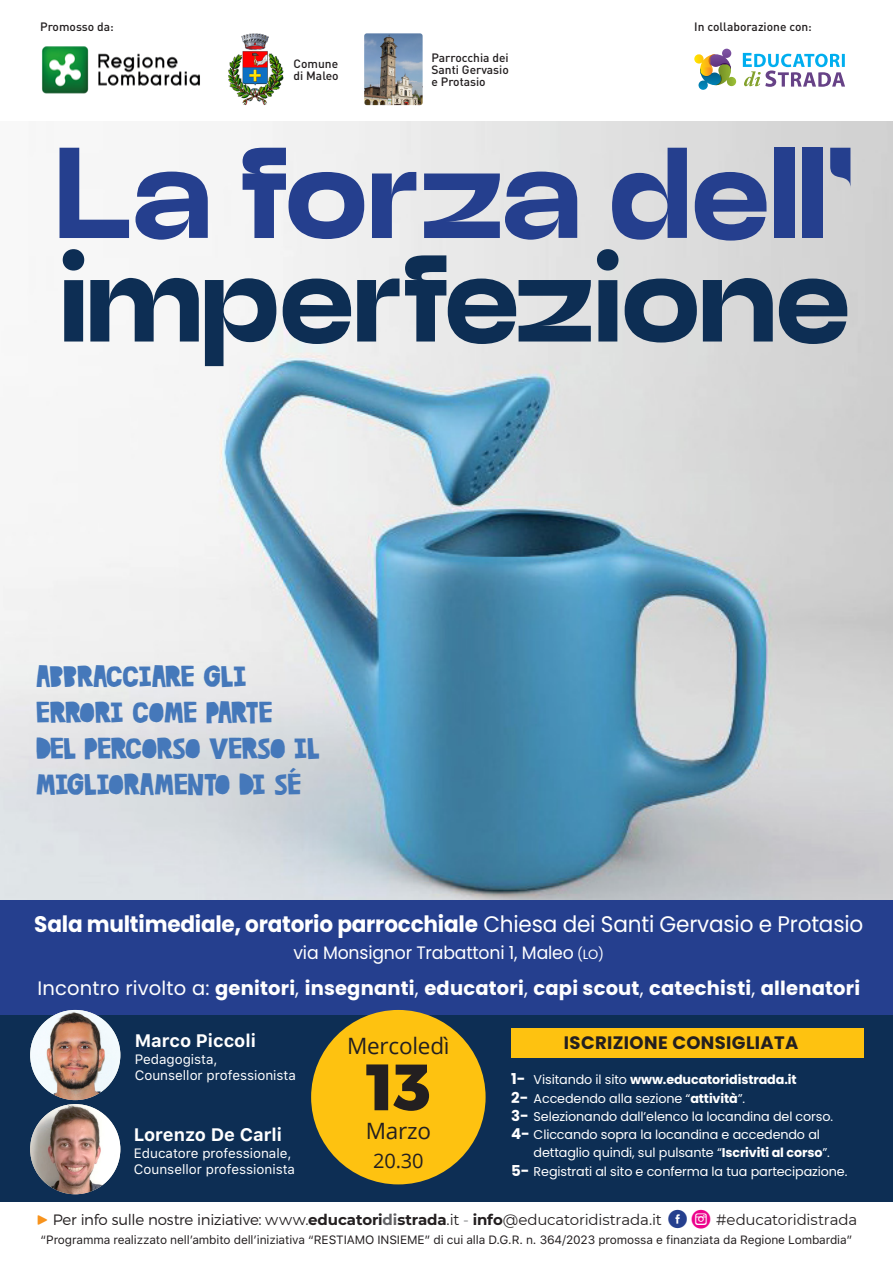
<style>
.page{position:relative;width:893px;height:1263px;background:#fff}
.page>*{position:absolute;margin:0;border:0;box-sizing:border-box;transform-origin:0 0}
.t1{font:900 129px "Neue Power";letter-spacing:.01em;color:#253f8e}
.t2{font:900 123px "Neue Power";color:#0d2e54}
.t3{font:800 65.4px "Montserrat";color:#231f20}
.t4{font:30px "DK Cut Along";letter-spacing:-.01em;color:#4578ba}
.t5{font:700 22.5px "Poppins";letter-spacing:-.01em;color:#fff;scale:.96 1}
.t6{font:22.5px "Open Sans";letter-spacing:-.01em;color:#231f20}
.t7{font:20.1px "Open Sans";color:#231f20}
.t8{font:700 19.5px "Poppins";letter-spacing:.01em;color:#fff}
.t9{font:18px "Poppins";letter-spacing:-.01em;color:#fff;scale:.96 1}
.t10{font:700 18px "SF Pro Text";color:#fff}
.t11{font:700 18px "Poppins";letter-spacing:.02em;color:#231f20}
.t12{font:15px "Montserrat";letter-spacing:-.01em;color:#231f20}
.t13{font:13.5px "SF Pro Text";color:#fff}
.t14{font:12.75px "Poppins";letter-spacing:-.01em;color:#fff}
.t15{font:700 12.75px "Poppins";letter-spacing:-.01em;color:#fff}
.t16{font:12px "SF Pro Text";letter-spacing:-.01em;color:#231f20}
.t17{font:500 12px/12px "DIN Pro";color:#231f20}
.s1{font-weight:400}
.s2{font-size:13.5px}
.s3{font-size:15px}
.s4{font-weight:700;font-size:15px}
.s5{font-weight:700}
.s6{font-family:"SF Compact Text";font-weight:700;color:#f7931d}
.s7{font-weight:300}
.s8{font-weight:700;color:#636366}
.s9{color:#808285}
.s10{font-family:"socialtype";font-size:28.5px;color:#253f8e}
.s11{font-family:"socialtype";font-size:28.5px;color:#ed028c}
</style>
<div class="page">
<img style="left:0;top:121px;width:893px;height:779px">
<div style="left:0;top:900px;width:893px;height:197px;background:#253f8e"></div>
<div style="left:0;top:1015px;width:893px;height:186px;background:#0d2e54"></div>
<div style="left:511px;top:1028px;width:353px;height:29px;background:#fec210"></div>
<svg style="left:694px;top:49px;width:42px;height:41px"></svg>
<svg style="left:743px;top:53px;width:102px;height:34px"></svg>
<img style="left:30px;top:1104px;width:90px;height:90px;border-radius:45px">
<img style="left:30px;top:1010px;width:90px;height:90px;border-radius:45px">
<img style="left:42px;top:46px;width:158px;height:48px">
<img style="left:228px;top:33px;width:56px;height:72px">
<img style="left:364px;top:33px;width:59px;height:72px">
<div style="left:311px;top:1010px;width:175px;height:174px;background:#fec210;border-radius:50%"></div>
<p class="t17" style="left:40px;top:20px;width:75px">Promosso da:</p>
<p class="t17" style="left:694px;top:20px;width:119px">In collaborazione con:</p>
<p class="t17" style="left:294px;top:57px;width:46px">Comune</p>
<p class="t17" style="left:294px;top:69px;width:47px">di Maleo</p>
<p class="t17" style="left:431px;top:51px;width:79px">Parrocchia dei<br>Santi Gervasio</p>
<p class="t17" style="left:431px;top:75px;width:56px">e Protasio</p>
<p class="t1" style="left:56px;top:128px;width:799px">La forza dell'</p>
<p class="t2" style="left:60px;top:236px;width:792px">imperfezione</p>
<p class="t4" style="left:36px;top:658px;width:212px">ABBRACCIARE GLI</p>
<p class="t4" style="left:36px;top:694px;width:238px">ERRORI COME PARTE</p>
<p class="t4" style="left:36px;top:730px;width:285px">DEL PERCORSO VERSO IL</p>
<p class="t4" style="left:36px;top:766px;width:266px">MIGLIORAMENTO DI SÉ</p>
<p class="t5" style="left:34px;top:911px;width:865px">Sala multimediale, oratorio parrocchiale <span class="s1">Chiesa dei Santi Gervasio e Protasio</span></p>
<p class="t9" style="left:293px;top:942px;width:325px">via Monsignor Trabattoni 1, Maleo <span class="s2">(LO)</span></p>
<p class="t8" style="left:37px;top:977px;width:824px"><span class="s1">Incontro rivolto a:</span> genitori<span class="s1">,</span> insegnanti<span class="s1">,</span> educatori<span class="s1">,</span> capi scout<span class="s1">,</span> catechisti<span class="s1">,</span> allenatori</p>
<p class="t6" style="left:347px;top:1030px;width:104px">Mercoledì</p>
<p class="t3" style="left:366px;top:1046px;width:66px">13</p>
<p class="t6" style="left:366px;top:1116px;width:67px">Marzo</p>
<p class="t7" style="left:373px;top:1147px;width:52px">20.30</p>
<p class="t10" style="left:135px;top:1027px;width:123px">Marco Piccoli</p>
<p class="t13" style="left:135px;top:1049px;width:84px">Pedagogista,</p>
<p class="t13" style="left:135px;top:1065px;width:163px">Counsellor professionista</p>
<p class="t11" style="left:564px;top:1032px;width:236px">ISCRIZIONE CONSIGLIATA</p>
<p class="t15" style="left:511px;top:1072px;width:287px"><span class="s3">1-</span> <span class="s1">Visitando il sito</span> www.educatoridistrada.it</p>
<p class="t14" style="left:511px;top:1091px;width:236px"><span class="s4">2-</span> Accedendo alla sezione “<span class="s5">attività</span>”.</p>
<p class="t14" style="left:511px;top:1109px;width:323px"><span class="s4">3-</span> Selezionando dall’elenco la locandina del corso.</p>
<p class="t14" style="left:511px;top:1127px;width:310px"><span class="s4">4-</span> Cliccando sopra la locandina e accedendo al</p>
<p class="t14" style="left:534px;top:1145px;width:298px">dettaglio quindi, sul pulsante “<span class="s5">Iscriviti al corso</span>”.</p>
<p class="t14" style="left:511px;top:1164px;width:338px"><span class="s4">5-</span> Registrati al sito e conferma la tua partecipazione.</p>
<p class="t12" style="left:36px;top:1209px;width:823px"><span class="s6">▶</span> <span class="s7">Per info sulle nostre iniziative</span>: www.<span class="s5">educatori</span><span class="s8">di</span><span class="s5">strada</span>.it <span class="s9">-</span> <span class="s5">info</span>@educatoridistrada.it <span class="s10">B</span><span class="s11">V</span> #educatoridistrada</p>
<p class="t10" style="left:134px;top:1122px;width:150px">Lorenzo De Carli</p>
<p class="t13" style="left:134px;top:1143px;width:159px">Educatore professionale,</p>
<p class="t13" style="left:134px;top:1160px;width:163px">Counsellor professionista</p>
<p class="t16" style="left:40px;top:1231px;width:814px">“Programma realizzato nell’ambito dell’iniziativa “RESTIAMO INSIEME” di cui alla D.G.R. n. 364/2023 promossa e finanziata da Regione Lombardia”</p>
</div>
